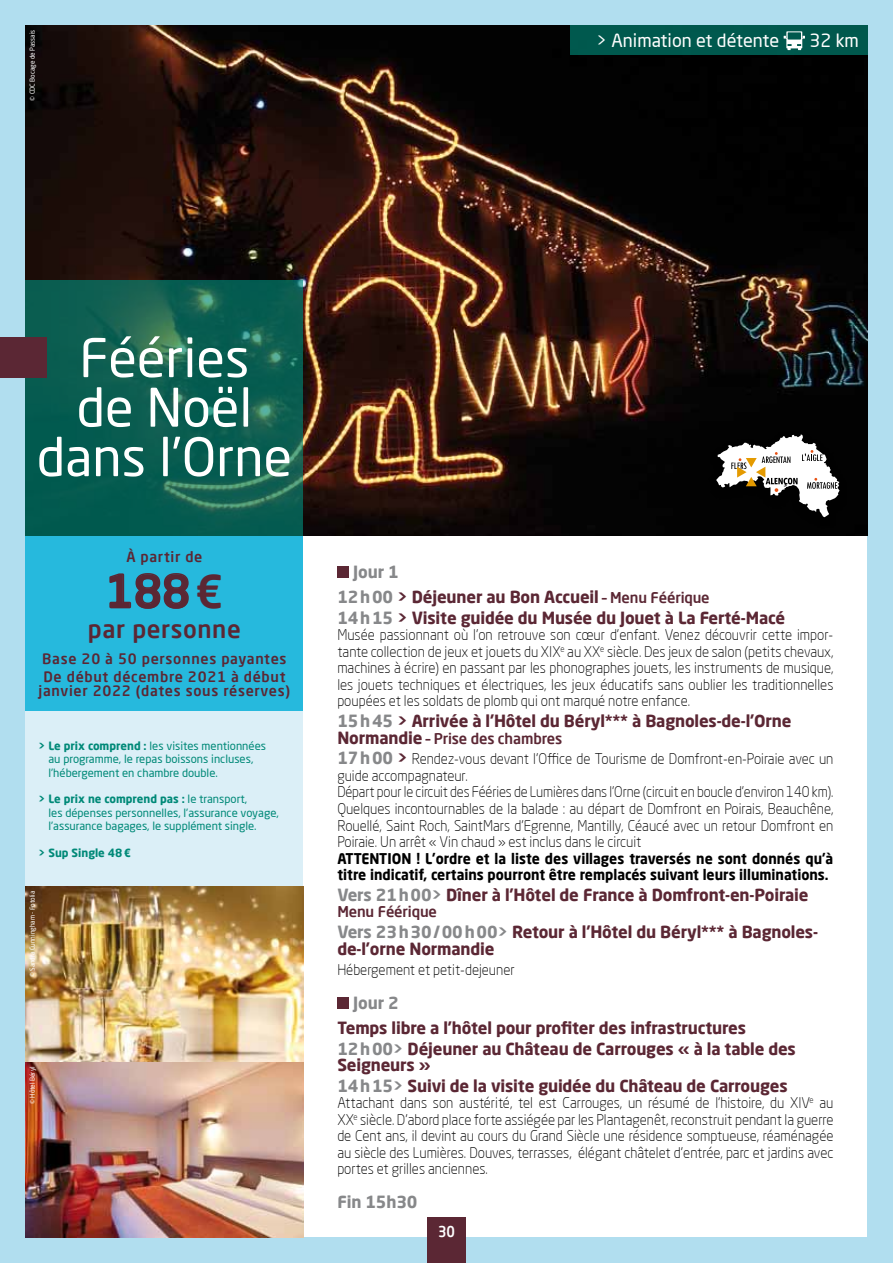
<style>
.page{position:relative;width:893px;height:1263px;background:#b1deef}
.page>*{position:absolute;margin:0;border:0;box-sizing:border-box;transform-origin:0 0}
.t1{font:52.5px/49.5px "Neo Sans Pro";color:#fff;text-align:center}
.t2{font:500 45px "Neo Sans Pro";color:#5b2734}
.t3{font:500 24px "Neo Sans Pro";letter-spacing:.025em;color:#5b2734}
.t4{font:18px "Neo Sans Pro";color:#fff}
.t5{font:700 16.5px/20.7px "Neo Sans Pro";letter-spacing:-.01em;color:#5b2734}
.t6{font:700 16.5px "Neo Sans Pro";letter-spacing:-.01em;color:#87888a}
.t7{font:500 15px "Neo Sans Pro";color:#fff;scale:.9 1}
.t8{font:500 14.7px "Neo Sans Pro";letter-spacing:-.01em;color:#5b2734}
.t9{font:300 14.55px/16.5px "Neo Sans Pro";color:#000;text-align:justify;scale:.95 1}
.t10{font:700 14.55px/16.5px "Neo Sans Pro";color:#000;scale:.95 1}
.t11{font:500 14.25px/18.5px "Neo Sans Pro";letter-spacing:.05em;color:#5b2734}
.t12{font:11.25px/13.5px "Neo Sans Pro";color:#008978}
.t13{font:700 11.25px "Neo Sans Pro";color:#008978}
.t14{font:6.75px "Neo Sans Pro";color:#fff;scale:.95 1}
.s1{font-weight:700}
.s2{color:#87888a}
.s3{font-weight:500;font-size:14.7px}
.s4{font-weight:700;font-size:16.5px}
.s5{font-weight:700;font-size:16.5px;color:#87888a}
.s6{font-weight:700;font-size:16.5px;color:#5b2734}
</style>
<div class="page">
<div style="left:26px;top:26px;width:841px;height:1211px;background:#fff"></div>
<img style="left:26px;top:26px;width:841px;height:510px">
<div style="left:570px;top:26px;width:297px;height:29px;background:#00584d"></div>
<svg style="left:784px;top:31px;width:21px;height:19px"></svg>
<svg style="left:26px;top:281px;width:277px;height:255px;background:#0d5f51"></svg>
<div style="left:337px;top:566px;width:12px;height:12px;background:#5b2734"></div>
<div style="left:337px;top:997px;width:12px;height:12px;background:#5b2734"></div>
<div style="left:427px;top:1217px;width:39px;height:46px;background:#5b2734"></div>
<div style="left:26px;top:536px;width:277px;height:175px;background:#26b9dd"></div>
<svg style="left:109px;top:573px;width:80px;height:36px"></svg>
<div style="left:26px;top:711px;width:277px;height:176px;background:#dbeff7"></div>
<div style="left:0;top:337px;width:47px;height:41px;background:#5b2734"></div>
<img style="left:26px;top:887px;width:277px;height:175px">
<img style="left:26px;top:1062px;width:277px;height:175px">
<div style="left:708px;top:431px;width:140px;height:99px;background:#000"></div>
<svg style="left:716px;top:434px;width:123px;height:83px"></svg>
<p class="t14" style="left:28px;top:101px;width:76px;rotate:-90deg">© CDC Bocage de Passais</p>
<p class="t4" style="left:596px;top:29px;width:185px">&gt; Animation et détente</p>
<p class="t4" style="left:809px;top:29px;width:51px">32 km</p>
<h1 class="t1" style="left:37px;top:332px;width:257px">Fééries<br>de Noël dans l’Orne</h1>
<p class="t11" style="left:126px;top:547px;width:78px">À partir de</p>
<h2 class="t2" style="left:105px;top:563px;width:120px">188€</h2>
<h3 class="t3" style="left:88px;top:614px;width:154px">par personne</h3>
<p class="t11" style="left:42px;top:649px;width:246px">Base 20 à 50 personnes payantes<br>De début décembre 2021 à début</p>
<p class="t11" style="left:39px;top:681px;width:253px">janvier 2022 (dates sous réserves)</p>
<p class="t12" style="left:48px;top:739px;width:219px;text-indent:-10px"><span class="s1">&gt; Le prix comprend :</span> les visites mentionnées au programme, le repas boissons incluses, l’hébergement en chambre double.</p>
<p class="t12" style="left:48px;top:792px;width:232px;text-indent:-10px"><span class="s1">&gt; Le prix ne comprend pas :</span> le transport,<br>les dépenses personnelles, l’assurance voyage, l’assurance bagages, le supplément single.</p>
<p class="t13" style="left:38px;top:845px;width:94px">&gt; Sup Single 48€</p>
<p class="t14" style="left:28px;top:977px;width:93px;rotate:-90deg">© Sandra Cunningham - Fotolia</p>
<p class="t14" style="left:28px;top:1104px;width:41px;rotate:-90deg">© Hôtel Béryl</p>
<p class="t5" style="left:337px;top:559px;width:374px;line-height:25px;text-indent:16px"><span class="s2">Jour 1<br>12h00</span> &gt; Déjeuner au Bon Accueil <span class="s3">– Menu Féérique</span></p>
<p class="t5" style="left:337px;top:607px;width:449px"><span class="s2">14h15</span> &gt; Visite guidée du Musée du Jouet à La Ferté-Macé</p>
<p class="t9" style="left:337px;top:627px;width:524px">Musée passionnant où l’on retrouve son cœur d’enfant. Venez découvrir cette impor&shy;tante collection de jeux et jouets du XIX<sup>e</sup> au XX<sup>e</sup> siècle. Des jeux de salon (petits chevaux, machines à écrire) en passant par les phonographes jouets, les instruments de musique, les jouets techniques et électriques, les jeux éducatifs sans oublier les traditionnelles poupées et les soldats de plomb qui ont marqué notre enfance.</p>
<p class="t5" style="left:337px;top:710px;width:456px"><span class="s2">15h45</span> &gt; Arrivée à l’Hôtel du Béryl*** à Bagnoles-de-l’Orne</p>
<p class="t8" style="left:337px;top:729px;width:226px"><span class="s4">Normandie</span> – Prise des chambres</p>
<p class="t9" style="left:337px;top:751px;width:524px;text-align:left"><span class="s5">17h00</span> <span class="s6">&gt;</span> Rendez-vous devant l’Office de Tourisme de Domfront-en-Poiraie avec un guide accompagnateur.<br>Départ pour le circuit des Fééries de Lumières dans l’Orne (circuit en boucle d’environ 140 km).<br>Quelques incontournables de la balade : au départ de Domfront en Poirais, Beauchêne, Rouellé, Saint Roch, SaintMars d’Egrenne, Mantilly, Céaucé avec un retour Domfront en Poiraie. Un arrêt « Vin chaud » est inclus dans le circuit</p>
<p class="t10" style="left:337px;top:849px;width:524px">ATTENTION ! L’ordre et la liste des villages traversés ne sont donnés qu’à titre indicatif, certains pourront être remplacés suivant leurs illuminations.</p>
<p class="t5" style="left:337px;top:884px;width:473px"><span class="s2">Vers 21h00&gt;</span> Dîner à l’Hôtel de France à Domfront-en-Poiraie</p>
<p class="t8" style="left:337px;top:902px;width:101px">Menu Féérique</p>
<p class="t5" style="left:337px;top:923px;width:482px;line-height:16.5px"><span class="s2">Vers 23h30/00h00&gt;</span> Retour à l’Hôtel du Béryl*** à Bagnoles&shy;de-l’orne Normandie</p>
<p class="t9" style="left:337px;top:961px;width:188px">Hébergement et petit-dejeuner</p>
<p class="t6" style="left:353px;top:992px;width:47px">Jour 2</p>
<p class="t5" style="left:337px;top:1017px;width:460px">Temps libre a l’hôtel pour profiter des infrastructures<br><span class="s2">12h00&gt;</span> Déjeuner au Château de Carrouges « à la table des</p>
<p class="t5" style="left:337px;top:1054px;width:452px">Seigneurs »<br><span class="s2">14h15&gt;</span> Suivi de la visite guidée du Château de Carrouges</p>
<p class="t9" style="left:337px;top:1094px;width:524px">Attachant dans son austérité, tel est Carrouges, un résumé de l’histoire, du XIV<sup>e</sup> au XX<sup>e</sup> siècle. D’abord place forte assiégée par les Plantagenêt, reconstruit pendant la guerre de Cent ans, il devint au cours du Grand Siècle une résidence somptueuse, réaménagée au siècle des Lumières. Douves, terrasses, élégant châtelet d’entrée, parc et jardins avec portes et grilles anciennes.</p>
<p class="t6" style="left:337px;top:1191px;width:82px">Fin 15h30</p>
<p class="t7" style="left:438px;top:1222px;width:20px">30</p>
</div>
